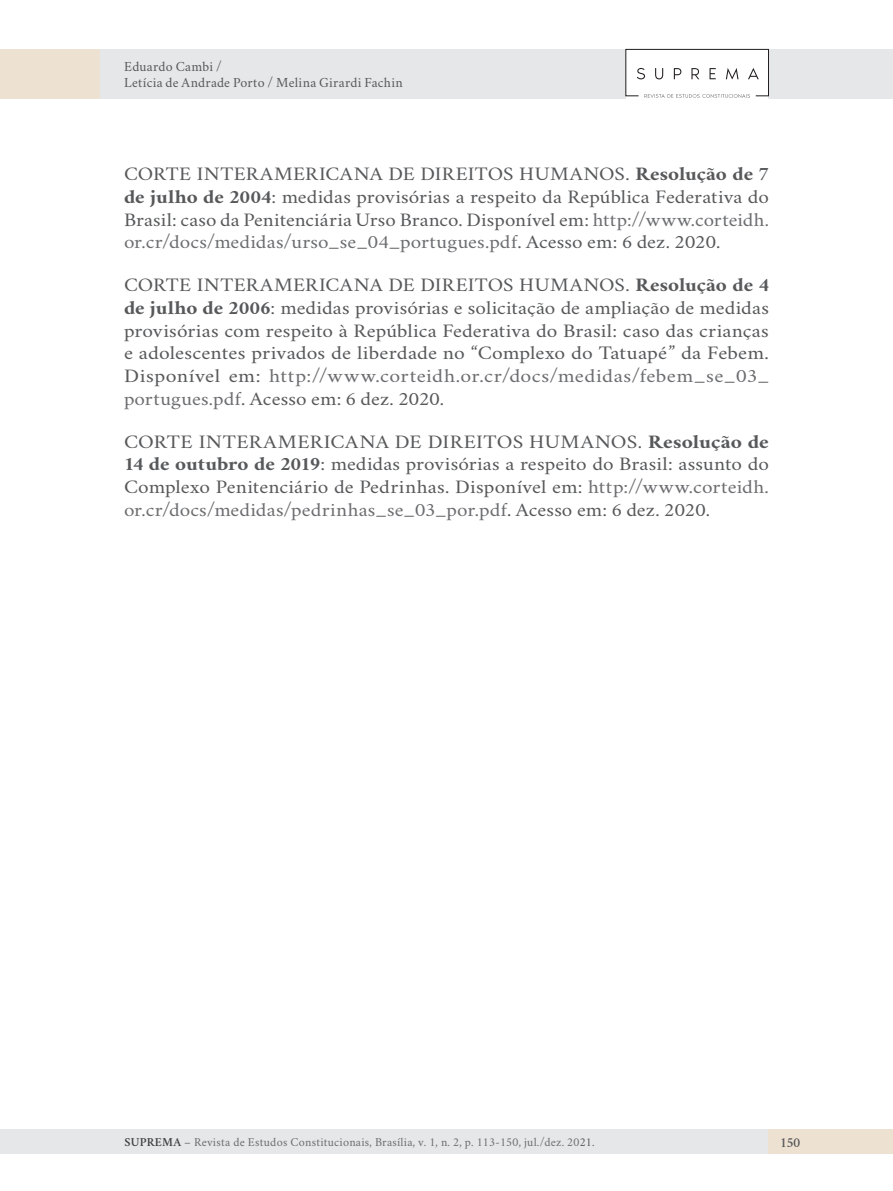
<style>
.page{position:relative;width:893px;height:1191px;background:#fff}
.page>*{position:absolute;margin:0;border:0;box-sizing:border-box;transform-origin:0 0}
.TEXTO_REFERENCIAS{font:19.25px/22.8px "Crimson";letter-spacing:.005em;color:#57585a;text-align:justify;scale:1.1 1}
.TEXTO_REFERENCIAS-2{font:19.25px/22.8px "Crimson";letter-spacing:.005em;color:#57585a;text-align:justify;scale:1.12 1}
.t1{font:14px/15.8px "Crimson";letter-spacing:.02em;color:#57585a}
.t2{font:600 14px "Crimson";color:#57585a}
.t3{font:12.25px "Crimson";letter-spacing:.02em;color:#6c6d70}
.s1{font-weight:700}
.s2{color:#6c6d70}
.s3{font-weight:600;color:#3e3e3f}
.s4{color:#57585a}
</style>
<div class="page">
<hr style="left:892px;top:1154px;width:1px;height:37px;background:#ede1d1">
<hr style="left:892px;top:0;width:1px;height:124px;background:#ede1d1">
<div style="left:0;top:1129px;width:790px;height:25px;background:#e6e7e9"></div>
<div style="left:0;top:49px;width:892px;height:50px;background:#e6e7e9"></div>
<div style="left:768px;top:1129px;width:124px;height:25px;background:#ede1d1"></div>
<div style="left:0;top:49px;width:99px;height:50px;background:#ede1d1"></div>
<div style="left:626px;top:50px;width:142px;height:49px;background:#fff"></div>
<svg style="left:625px;top:48px;width:144px;height:50px"></svg>
<p class="t1" style="left:124px;top:57px;width:280px">Eduardo Cambi /<br>Letícia de Andrade Porto / Melina Girardi Fachin</p>
<p class="TEXTO_REFERENCIAS" style="left:124px;top:160px;width:588px">CORTE INTERAMERICANA DE DIREITOS HUMANOS. <span class="s1">Resolução de 7 de julho de 2004</span>: medidas provisórias a respeito da República Federativa do Brasil: caso da Penitenciária Urso Branco. Disponível em: <span class="s2">http://www.corteidh. or.cr/docs/medidas/urso_se_04_portugues.pdf</span>. Acesso em: 6 dez. 2020.</p>
<p class="TEXTO_REFERENCIAS" style="left:124px;top:271px;width:588px">CORTE INTERAMERICANA DE DIREITOS HUMANOS. <span class="s1">Resolução de 4 de julho de 2006</span>: medidas provisórias e solicitação de ampliação de medidas provisórias com respeito à República Federativa do Brasil: caso das crianças e adolescentes privados de liberdade no “Complexo do Tatuapé ” da Febem.<br>Disponível em: <span class="s2">http://www.corteidh.or.cr/docs/medidas/febem_se_03_ portugues.pdf</span>. Acesso em: 6 dez. 2020.</p>
<p class="TEXTO_REFERENCIAS-2" style="left:124px;top:427px;width:577px">CORTE INTERAMERICANA DE DIREITOS HUMANOS. <span class="s1">Resolução de 14 de outubro de 2019</span>: medidas provisórias a respeito do Brasil: assunto do Complexo Penitenciário de Pedrinhas. Disponível em: <span class="s2">http://www.corteidh. or.cr/docs/medidas/pedrinhas_se_03_por.pdf</span>. Acesso em: 6 dez. 2020.</p>
<p class="t3" style="left:125px;top:1132px;width:472px"><span class="s3">SUPREMA</span> – Revista de Estudos Constitucionais, Brasília, v. 1, n. 2, p. 113-150, jul./dez. 20<span class="s4">21.</span></p>
<p class="t2" style="left:780px;top:1132px;width:21px">150</p>
</div>
